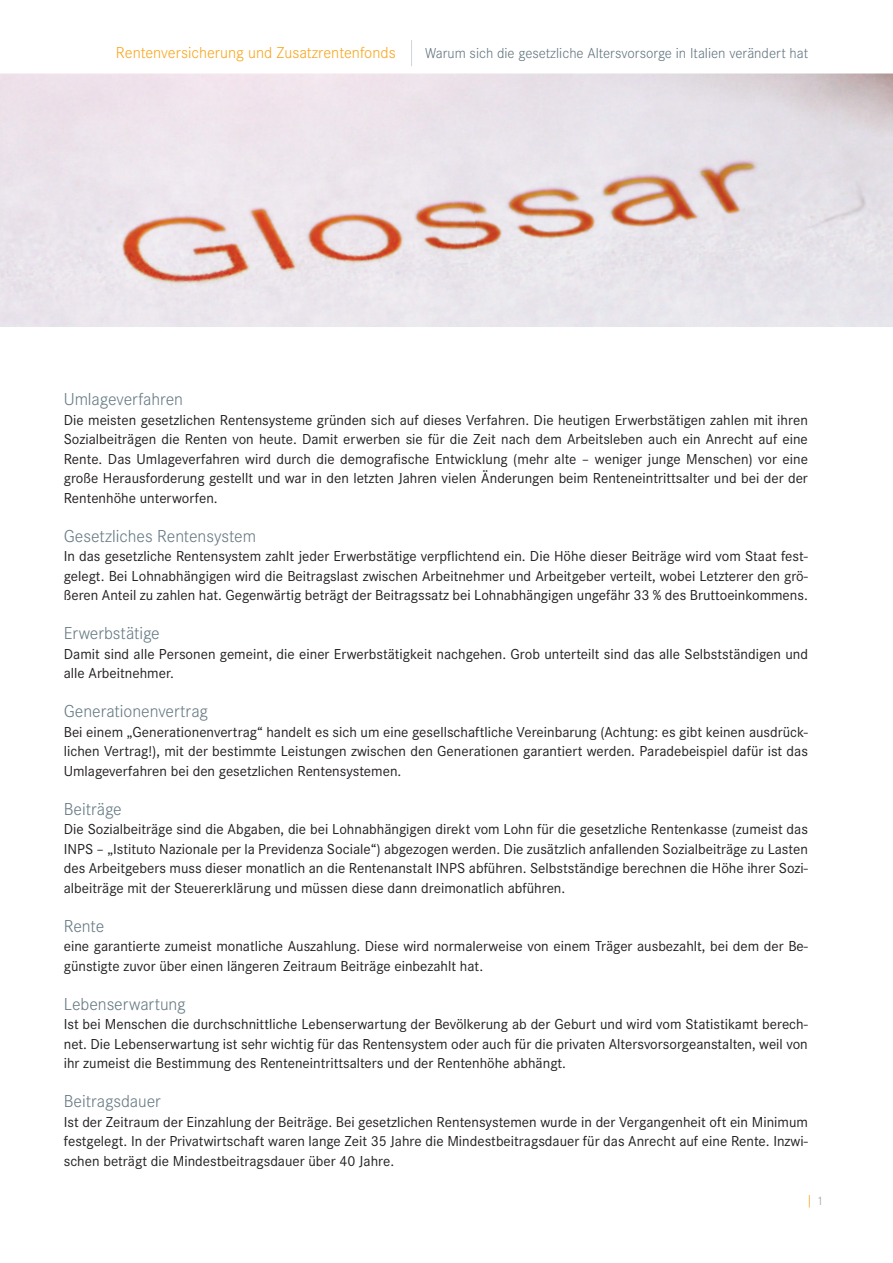
<style>
.page{position:relative;width:893px;height:1263px;background:#fff}
.page>*{position:absolute;margin:0;border:0;box-sizing:border-box;transform-origin:0 0}
.t1{font:300 18px "Corporate S";letter-spacing:-.005em;color:#657982}
.t2{font:300 16.5px "Corporate S";color:#f9a51b}
.t3{font:15px/19.5px "Corporate S";color:#231f20;text-align:justify}
.t4{font:300 15px "Corporate S";color:#62757f}
.t5{font:300 15px "Corporate S";color:#f9a51b}
.s1{font-size:12.75px;color:#90a0aa}
</style>
<div class="page">
<svg style="left:411px;top:40px;width:1px;height:26px"></svg>
<img style="left:0;top:74px;width:465px;height:253px">
<img style="left:465px;top:74px;width:107px;height:253px">
<img style="left:572px;top:74px;width:321px;height:253px">
<img style="left:358px;top:316px;width:125px;height:11px">
<p class="t2" style="left:116px;top:47px;width:281px">Rentenversicherung und Zusatzrentenfonds</p>
<p class="t4" style="left:425px;top:47px;width:385px">Warum sich die gesetzliche Altersvorsorge in Italien verändert hat</p>
<p class="t1" style="left:64px;top:393px;width:121px">Umlageverfahren</p>
<p class="t3" style="left:64px;top:411px;width:746px">Die meisten gesetzlichen Rentensysteme gründen sich auf dieses Verfahren. Die heutigen Erwerbstätigen zahlen mit ihren Sozialbeiträgen die Renten von heute. Damit erwerben sie für die Zeit nach dem Arbeitsleben auch ein Anrecht auf eine Rente. Das Umlageverfahren wird durch die demografische Entwicklung (mehr alte – weniger junge Menschen) vor eine große Herausforderung gestellt und war in den letzten Jahren vielen Änderungen beim Renteneintrittsalter und bei der der Rentenhöhe unterworfen.</p>
<p class="t1" style="left:64px;top:529px;width:194px">Gesetzliches Rentensystem</p>
<p class="t3" style="left:64px;top:548px;width:746px">In das gesetzliche Rentensystem zahlt jeder Erwerbstätige verpflichtend ein. Die Höhe dieser Beiträge wird vom Staat fest&shy;gelegt. Bei Lohnabhängigen wird die Beitragslast zwischen Arbeitnehmer und Arbeitgeber verteilt, wobei Letzterer den grö&shy;ßeren Anteil zu zahlen hat. Gegenwärtig beträgt der Beitragssatz bei Lohnabhängigen ungefähr 33 % des Bruttoeinkommens.</p>
<p class="t1" style="left:64px;top:627px;width:98px">Erwerbstätige</p>
<p class="t3" style="left:64px;top:645px;width:746px">Damit sind alle Personen gemeint, die einer Erwerbstätigkeit nachgehen. Grob unterteilt sind das alle Selbstständigen und alle Arbeitnehmer.</p>
<p class="t1" style="left:64px;top:705px;width:146px">Generationenvertrag</p>
<p class="t3" style="left:64px;top:723px;width:746px">Bei einem „Generationenvertrag“ handelt es sich um eine gesellschaftliche Vereinbarung (Achtung: es gibt keinen ausdrück&shy;lichen Vertrag!), mit der bestimmte Leistungen zwischen den Generationen garantiert werden. Paradebeispiel dafür ist das Umlageverfahren bei den gesetzlichen Rentensystemen.</p>
<p class="t1" style="left:64px;top:802px;width:59px">Beiträge</p>
<p class="t3" style="left:64px;top:821px;width:746px">Die Sozialbeiträge sind die Abgaben, die bei Lohnabhängigen direkt vom Lohn für die gesetzliche Rentenkasse (zumeist das INPS – „Istituto Nazionale per la Previdenza Sociale“) abgezogen werden. Die zusätzlich anfallenden Sozialbeiträge zu Lasten des Arbeitgebers muss dieser monatlich an die Rentenanstalt INPS abführen. Selbstständige berechnen die Höhe ihrer Sozi&shy;albeiträge mit der Steuererklärung und müssen diese dann dreimonatlich abführen.</p>
<p class="t1" style="left:64px;top:919px;width:42px">Rente</p>
<p class="t3" style="left:64px;top:938px;width:746px">eine garantierte zumeist monatliche Auszahlung. Diese wird normalerweise von einem Träger ausbezahlt, bei dem der Be&shy;günstigte zuvor über einen längeren Zeitraum Beiträge einbezahlt hat.</p>
<p class="t1" style="left:64px;top:997px;width:123px">Lebenserwartung</p>
<p class="t3" style="left:64px;top:1016px;width:746px">Ist bei Menschen die durchschnittliche Lebenserwartung der Bevölkerung ab der Geburt und wird vom Statistikamt berech&shy;net. Die Lebenserwartung ist sehr wichtig für das Rentensystem oder auch für die privaten Altersvorsorgeanstalten, weil von ihr zumeist die Bestimmung des Renteneintrittsalters und der Rentenhöhe abhängt.</p>
<p class="t1" style="left:64px;top:1095px;width:99px">Beitragsdauer</p>
<p class="t3" style="left:64px;top:1113px;width:746px">Ist der Zeitraum der Einzahlung der Beiträge. Bei gesetzlichen Rentensystemen wurde in der Vergangenheit oft ein Minimum festgelegt. In der Privatwirtschaft waren lange Zeit 35 Jahre die Mindestbeitragsdauer für das Anrecht auf eine Rente. Inzwi&shy;schen beträgt die Mindestbeitragsdauer über 40 Jahre.</p>
<p class="t5" style="left:806px;top:1195px;width:19px">| <span class="s1">1</span></p>
</div>
